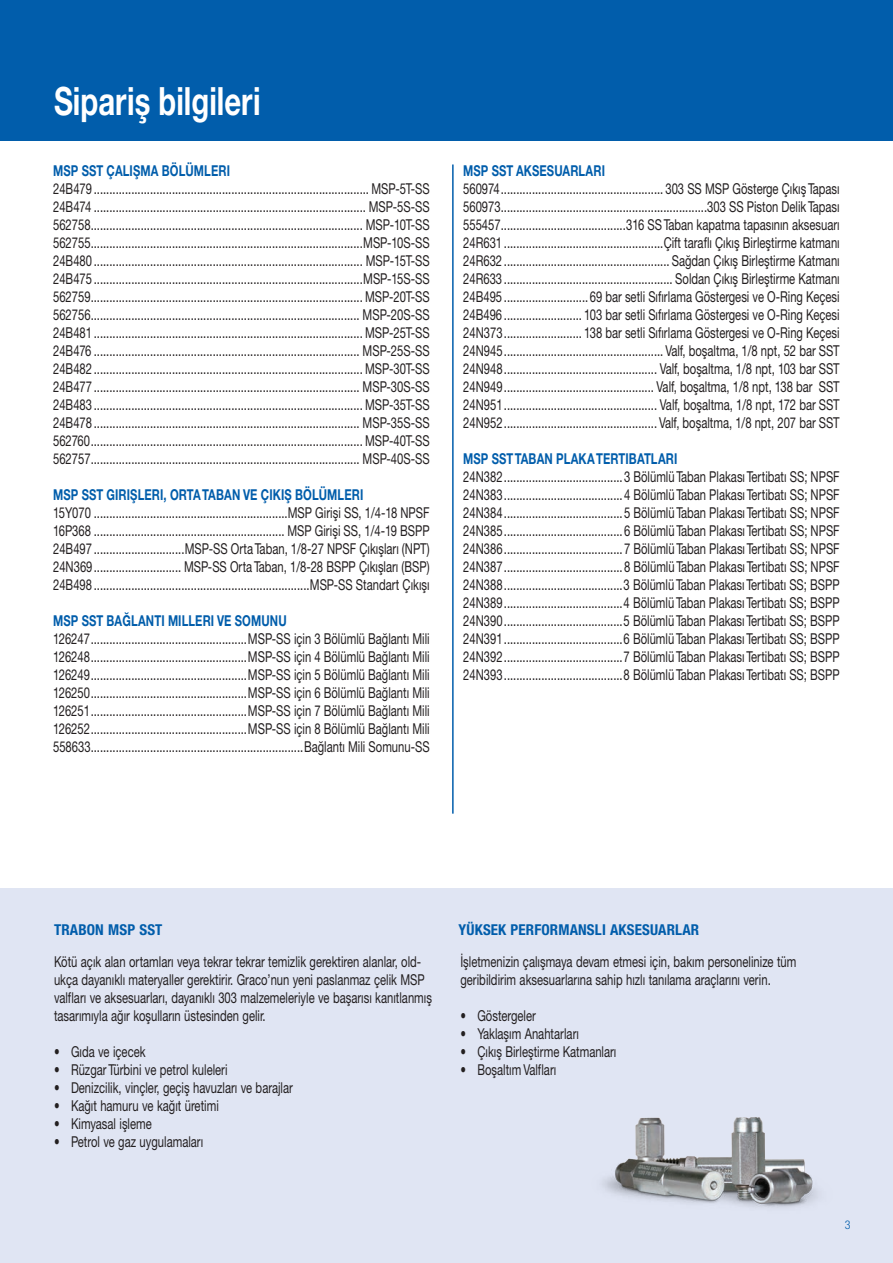
<style>
.page{position:relative;width:893px;height:1263px;background:#fff}
.page>*{position:absolute;margin:0;border:0;box-sizing:border-box;transform-origin:0 0}
.t1{font:700 39px "Helvetica Neue CE";color:#fff;scale:.75 1}
.t2{font:15px/18px "Helvetica Neue CE";color:#231f20;text-align:justify;scale:.75 1}
.t3{font:700 15px "Helvetica Neue CE";letter-spacing:.01em;color:#015dab;scale:.75 1}
.t4{font:700 condensed 15px "Helvetica Neue LT Std";letter-spacing:.01em;color:#015dab}
.t5{font:300 condensed 12px "Helvetica Neue LT Std";color:#015dab}
</style>
<div class="page">
<div style="left:0;top:0;width:893px;height:140px;background:#015dab"></div>
<div style="left:0;top:889px;width:893px;height:374px;background:#e0e5f3"></div>
<img style="left:602px;top:1117px;width:216px;height:91px">
<hr style="left:452px;top:164px;width:2px;height:650px;background:#015dab">
<h1 class="t1" style="left:54px;top:77px;width:277px">SIPARIŞ BILGILERI</h1>
<p class="t3" style="left:53px;top:161px;width:235px">MSP SST ÇALIŞMA BÖLÜMLERI</p>
<p class="t2" style="left:53px;top:180px;width:504px">24B479 ........................................................................................ MSP-5T-SS 24B474 ....................................................................................... MSP-5S-SS 562758....................................................................................... MSP-10T-SS 562755.......................................................................................MSP-10S-SS 24B480 ...................................................................................... MSP-15T-SS 24B475 ......................................................................................MSP-15S-SS 562759....................................................................................... MSP-20T-SS 562756...................................................................................... MSP-20S-SS 24B481 ...................................................................................... MSP-25T-SS 24B476 ..................................................................................... MSP-25S-SS 24B482 ...................................................................................... MSP-30T-SS 24B477 ..................................................................................... MSP-30S-SS 24B483 ...................................................................................... MSP-35T-SS 24B478 ..................................................................................... MSP-35S-SS 562760....................................................................................... MSP-40T-SS 562757...................................................................................... MSP-40S-SS</p>
<p class="t3" style="left:53px;top:485px;width:413px">MSP SST GIRIŞLERI, ORTA TABAN VE ÇIKIŞ BÖLÜMLERI</p>
<p class="t2" style="left:53px;top:504px;width:504px">15Y070 ..............................................................MSP Girişi SS, 1/4-18 NPSF 16P368 ............................................................. MSP Girişi SS, 1/4-19 BSPP 24B497 .............................MSP-SS Orta Taban, 1/8-27 NPSF Çıkışları (NPT)<br>24N369............................ MSP-SS Orta Taban, 1/8-28 BSPP Çıkışları (BSP)<br>24B498 .....................................................................MSP-SS Standart Çıkışı</p>
<p class="t3" style="left:53px;top:611px;width:265px">MSP SST BAĞLANTI MILLERI VE SOMU</p>
<p class="t3" style="left:270px;top:611px;width:22px">NU</p>
<p class="t2" style="left:53px;top:630px;width:504px">126247..................................................MSP-SS için 3 Bölümlü Bağlantı Mili 126248..................................................MSP-SS için 4 Bölümlü Bağlantı Mili 126249..................................................MSP-SS için 5 Bölümlü Bağlantı Mili 126250..................................................MSP-SS için 6 Bölümlü Bağlantı Mili 126251..................................................MSP-SS için 7 Bölümlü Bağlantı Mili 126252..................................................MSP-SS için 8 Bölümlü Bağlantı Mili 558633....................................................................Bağlantı Mili Somunu-SS</p>
<p class="t3" style="left:463px;top:161px;width:191px">MSP SST AKSESUARLARI</p>
<p class="t2" style="left:463px;top:180px;width:504px">560974.................................................... 303 SS MSP Gösterge Çıkış Tapası 560973..................................................................303 SS Piston Delik Tapası 555457........................................316 SS Taban kapatma tapasının aksesuarı 24R631 ...................................................Çift taraflı Çıkış Birleştirme katmanı 24R632 ..................................................... Sağdan Çıkış Birleştirme Katmanı 24R633 ...................................................... Soldan Çıkış Birleştirme Katmanı 24B495 ...........................69 bar setli Sıfırlama Göstergesi ve O-Ring Keçesi 24B496 ......................... 103 bar setli Sıfırlama Göstergesi ve O-Ring Keçesi 24N373......................... 138 bar setli Sıfırlama Göstergesi ve O-Ring Keçesi 24N945................................................... Valf, boşaltma, 1/8 npt, 52 bar SST 24N948................................................. Valf, boşaltma, 1/8 npt, 103 bar SST 24N949................................................ Valf, boşaltma, 1/8 npt, 138 bar SST 24N951................................................. Valf, boşaltma, 1/8 npt, 172 bar SST 24N952................................................. Valf, boşaltma, 1/8 npt, 207 bar SST</p>
<p class="t3" style="left:463px;top:449px;width:217px">MSP SST TABAN PLAKA TERTIBAT</p>
<p class="t3" style="left:651px;top:449px;width:37px">LARI</p>
<p class="t2" style="left:463px;top:468px;width:504px">24N382......................................3 Bölümlü Taban Plakası Tertibatı SS; NPSF 24N383......................................4 Bölümlü Taban Plakası Tertibatı SS; NPSF 24N384......................................5 Bölümlü Taban Plakası Tertibatı SS; NPSF 24N385......................................6 Bölümlü Taban Plakası Tertibatı SS; NPSF 24N386......................................7 Bölümlü Taban Plakası Tertibatı SS; NPSF 24N387......................................8 Bölümlü Taban Plakası Tertibatı SS; NPSF 24N388......................................3 Bölümlü Taban Plakası Tertibatı SS; BSPP 24N389......................................4 Bölümlü Taban Plakası Tertibatı SS; BSPP 24N390......................................5 Bölümlü Taban Plakası Tertibatı SS; BSPP 24N391......................................6 Bölümlü Taban Plakası Tertibatı SS; BSPP 24N392......................................7 Bölümlü Taban Plakası Tertibatı SS; BSPP 24N393......................................8 Bölümlü Taban Plakası Tertibatı SS; BSPP</p>
<p class="t4" style="left:54px;top:920px;width:110px">TRABON MSP SST</p>
<p class="t4" style="left:459px;top:920px;width:242px">YÜKSEK PERFORMANSLI AKSESUARLAR</p>
<p class="t2" style="left:54px;top:953px;width:505px;text-align:left">Kötü açık alan ortamları veya tekrar tekrar temizlik gerektiren alanlar, old&shy;ukça dayanıklı materyaller gerektirir. Graco’nun yeni paslanmaz çelik MSP valfları ve aksesuarları, dayanıklı 303 malzemeleriyle ve başarısı kanıtlanmış tasarımıyla ağır koşulların üstesinden gelir.</p>
<p class="t2" style="left:54px;top:1043px;width:124px">• Gıda ve içecek</p>
<p class="t2" style="left:54px;top:1061px;width:233px">• Rüzgar Türbini ve petrol kuleleri</p>
<p class="t2" style="left:54px;top:1079px;width:320px">• Denizcilik, vinçler, geçiş havuzları ve barajlar</p>
<p class="t2" style="left:54px;top:1097px;width:221px">• Kağıt hamuru ve kağıt üretimi</p>
<p class="t2" style="left:54px;top:1115px;width:132px">• Kimyasal işleme</p>
<p class="t2" style="left:54px;top:1133px;width:200px">• Petrol ve gaz uygulamaları</p>
<p class="t2" style="left:460px;top:953px;width:449px">İşletmenizin çalışmaya devam etmesi için, bakım personelinize tüm geribildirim aksesuarlarına sahip hızlı tanılama araçlarını verin.</p>
<p class="t2" style="left:460px;top:1007px;width:102px">• Göstergeler</p>
<p class="t2" style="left:460px;top:1025px;width:160px">• Yaklaşım Anahtarları</p>
<p class="t2" style="left:460px;top:1043px;width:210px">• Çıkış Birleştirme Katmanları</p>
<p class="t2" style="left:460px;top:1061px;width:129px">• Boşaltım Valfları</p>
<p class="t5" style="left:845px;top:1218px;width:7px">3</p>
</div>
